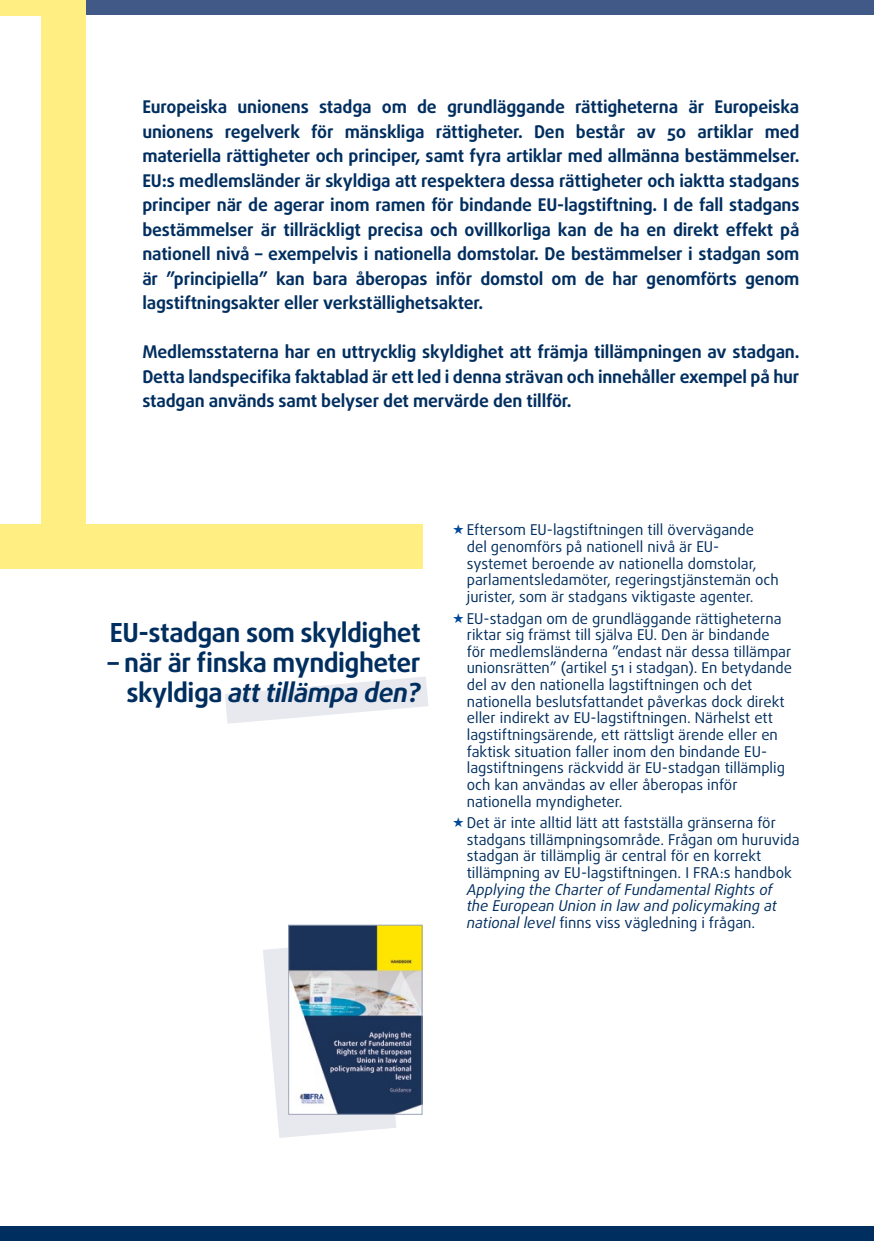
<style>
.page{position:relative;width:874px;height:1241px;background:#fff}
.page>*{position:absolute;margin:0;border:0;box-sizing:border-box;transform-origin:0 0}
.TITLE_Chapter{font:700 26.25px/29.8px "Daxline Pro";letter-spacing:-.02em;color:#002e5f;text-align:right}
.Headline{font:700 17.5px/24.5px "Daxline Pro";letter-spacing:-.01em;color:#002e5f;text-align:justify}
.t1{font:14.88px/16.6px "Daxline Pro";color:#002e5f}
.s1{font-style:italic}
</style>
<div class="page">
<div style="left:0;top:0;width:84px;height:16px;background:#ffee81"></div>
<div style="left:86px;top:0;width:787px;height:15px;background:#405987"></div>
<div style="left:41px;top:0;width:45px;height:532px;background:#ffee81"></div>
<div style="left:0;top:523px;width:422px;height:45px;background:#ffee81"></div>
<div style="left:0;top:1225px;width:873px;height:15px;background:#002e5f"></div>
<svg style="left:225px;top:677px;width:203px;height:46px"></svg>
<svg style="left:263px;top:948px;width:133px;height:189px"></svg>
<img style="left:290px;top:926px;width:130px;height:186px">
<div style="left:288px;top:924px;width:134px;height:190px;border:1px solid #9aa4b8"></div>
<p class="Headline" style="left:142px;top:94px;width:658px">Europeiska unionens stadga om de grundläggande rättigheterna är Europeiska unionens regelverk för mänskliga rättigheter. Den består av 50 artiklar med materiella rättigheter och principer, samt fyra artiklar med allmänna bestämmelser.<br>EU:s medlemsländer är skyldiga att respektera dessa rättigheter och iaktta stadgans principer när de agerar inom ramen för bindande EU-lagstiftning. I de fall stadgans bestämmelser är tillräckligt precisa och ovillkorliga kan de ha en direkt effekt på nationell nivå – exempelvis i nationella domstolar. De bestämmelser i stadgan som är ”principiella” kan bara åberopas inför domstol om de har genomförts genom lagstiftningsakter eller verkställighetsakter.</p>
<p class="Headline" style="left:142px;top:339px;width:658px">Medlemsstaterna har en uttrycklig skyldighet att främja tillämpningen av stadgan.<br>Detta landspecifika faktablad är ett led i denna strävan och innehåller exempel på hur stadgan används samt belyser det mervärde den tillför.</p>
<p class="TITLE_Chapter" style="left:110px;top:618px;width:312px">EU-stadgan som skyldighet</p>
<p class="TITLE_Chapter" style="left:108px;top:647px;width:314px">– när är finska myndigheter skyldiga <span class="s1">att tillämpa den?</span></p>
<p class="t1" style="left:466px;top:521px;width:313px">Eftersom EU-lagstiftningen till övervägande<br>del genomförs på nationell nivå är EU&shy;systemet beroende av nationella domstolar, parlamentsledamöter, regeringstjänstemän och jurister, som är stadgans viktigaste agenter.</p>
<p class="t1" style="left:466px;top:610px;width:326px">EU-stadgan om de grundläggande rättigheterna riktar sig främst till själva EU. Den är bindande<br>för medlemsländerna ”endast när dessa tillämpar unionsrätten” (artikel 51 i stadgan). En betydande del av den nationella lagstiftningen och det nationella beslutsfattandet påverkas dock direkt eller indirekt av EU-lagstiftningen. Närhelst ett lagstiftningsärende, ett rättsligt ärende eller en faktisk situation faller inom den bindande EU&shy;lagstiftningens räckvidd är EU-stadgan tillämplig och kan användas av eller åberopas inför nationella myndigheter.</p>
<p class="t1" style="left:466px;top:814px;width:334px">Det är inte alltid lätt att fastställa gränserna för stadgans tillämpningsområde. Frågan om huruvida stadgan är tillämplig är central för en korrekt tillämpning av EU-lagstiftningen. I FRA:s handbok <span class="s1">Applying the Charter of Fundamental Rights of<br>the European Union in law and policymaking at national level</span> finns viss vägledning i frågan.</p>
</div>
